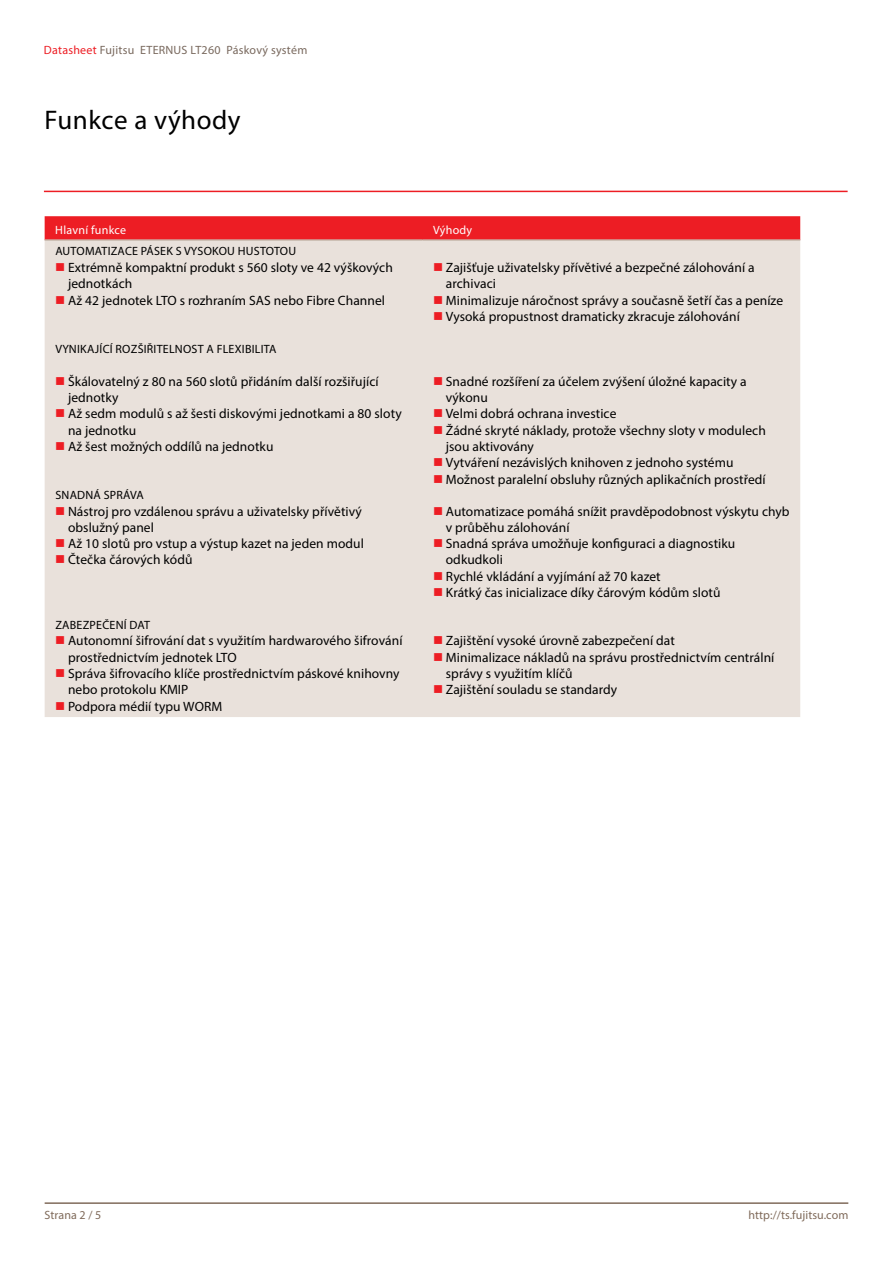
<style>
.page{position:relative;width:893px;height:1263px;background:#fff}
.page>*{position:absolute;margin:0;border:0;box-sizing:border-box;transform-origin:0 0}
.t1{font:27px "Myriad Pro";letter-spacing:.02em;color:#000}
.t2{font:13.5px/16.4px "Myriad Pro";letter-spacing:.005em;color:#000}
.t3{font:12px "Myriad Pro";letter-spacing:.02em;color:#000}
.t4{font:12px "Myriad Pro";letter-spacing:.02em;color:#79695e}
.t5{font:12px "Myriad Pro";letter-spacing:.005em;color:#806b5b}
.t6{font:12px "Myriad Pro";letter-spacing:.02em;color:#fff}
.s1{color:#ed1d24}
</style>
<div class="page">
<hr style="left:45px;top:1202px;width:803px;height:2px;background:#806b5b">
<div style="left:45px;top:216px;width:755px;height:23px;background:#ed1d24"></div>
<div style="left:45px;top:241px;width:755px;height:476px;background:#e9e1db"></div>
<hr style="left:45px;top:239px;width:377px;height:2px;background:#c9bbb0">
<hr style="left:422px;top:239px;width:378px;height:2px;background:#c9bbb0">
<hr style="left:44px;top:191px;width:804px;height:1px;background:#ed1d24">
<svg style="left:56px;top:263px;width:8px;height:8px"></svg>
<svg style="left:56px;top:296px;width:8px;height:8px"></svg>
<svg style="left:434px;top:263px;width:8px;height:8px"></svg>
<svg style="left:434px;top:296px;width:8px;height:8px"></svg>
<svg style="left:434px;top:312px;width:8px;height:8px"></svg>
<svg style="left:56px;top:377px;width:8px;height:8px"></svg>
<svg style="left:56px;top:409px;width:8px;height:8px"></svg>
<svg style="left:56px;top:442px;width:8px;height:8px"></svg>
<svg style="left:434px;top:377px;width:8px;height:8px"></svg>
<svg style="left:434px;top:409px;width:8px;height:8px"></svg>
<svg style="left:434px;top:426px;width:8px;height:8px"></svg>
<svg style="left:434px;top:458px;width:8px;height:8px"></svg>
<svg style="left:434px;top:475px;width:8px;height:8px"></svg>
<svg style="left:56px;top:507px;width:8px;height:7px"></svg>
<svg style="left:56px;top:539px;width:8px;height:8px"></svg>
<svg style="left:56px;top:555px;width:8px;height:8px"></svg>
<svg style="left:434px;top:507px;width:8px;height:8px"></svg>
<svg style="left:434px;top:539px;width:8px;height:8px"></svg>
<svg style="left:434px;top:572px;width:8px;height:8px"></svg>
<svg style="left:434px;top:588px;width:8px;height:8px"></svg>
<svg style="left:56px;top:636px;width:8px;height:8px"></svg>
<svg style="left:56px;top:669px;width:8px;height:8px"></svg>
<svg style="left:56px;top:702px;width:8px;height:8px"></svg>
<svg style="left:434px;top:636px;width:8px;height:8px"></svg>
<svg style="left:434px;top:653px;width:8px;height:8px"></svg>
<svg style="left:434px;top:685px;width:8px;height:8px"></svg>
<p class="t4" style="left:44px;top:43px;width:265px"><span class="s1">Datasheet</span> Fujitsu ETERNUS LT260 Páskový systém</p>
<h1 class="t1" style="left:45px;top:103px;width:197px">Funkce a výhody</h1>
<p class="t6" style="left:55px;top:222px;width:72px">Hlavní funkce</p>
<p class="t6" style="left:433px;top:222px;width:41px">Výhody</p>
<p class="t3" style="left:55px;top:244px;width:242px">AUTOMATIZACE PÁSEK S VYSOKOU HUSTOTOU</p>
<p class="t2" style="left:68px;top:259px;width:326px">Extrémně kompaktní produkt s 560 sloty ve 42 výškových jednotkách<br>Až 42 jednotek LTO s rozhraním SAS nebo Fibre Channel</p>
<p class="t2" style="left:446px;top:259px;width:339px">Zajišťuje uživatelsky přívětivé a bezpečné zálohování a archivaci<br>Minimalizuje náročnost správy a současně šetří čas a peníze Vysoká propustnost dramaticky zkracuje zálohování</p>
<p class="t3" style="left:55px;top:341px;width:223px">VYNIKAJÍCÍ ROZŠIŘITELNOST A FLEXIBILITA</p>
<p class="t2" style="left:68px;top:373px;width:335px">Škálovatelný z 80 na 560 slotů přidáním další rozšiřující jednotky<br>Až sedm modulů s až šesti diskovými jednotkami a 80 sloty na jednotku<br>Až šest možných oddílů na jednotku</p>
<p class="t2" style="left:446px;top:373px;width:321px">Snadné rozšíření za účelem zvýšení úložné kapacity a výkonu<br>Velmi dobrá ochrana investice<br>Žádné skryté náklady, protože všechny sloty v modulech jsou aktivovány<br>Vytváření nezávislých knihoven z jednoho systému Možnost paralelní obsluhy různých aplikačních prostředí</p>
<p class="t3" style="left:55px;top:488px;width:90px">SNADNÁ SPRÁVA</p>
<p class="t2" style="left:68px;top:503px;width:297px">Nástroj pro vzdálenou správu a uživatelsky přívětivý obslužný panel<br>Až 10 slotů pro vstup a výstup kazet na jeden modul Čtečka čárových kódů</p>
<p class="t2" style="left:446px;top:503px;width:345px">Automatizace pomáhá snížit pravděpodobnost výskytu chyb v průběhu zálohování<br>Snadná správa umožňuje konfiguraci a diagnostiku odkudkoli<br>Rychlé vkládání a vyjímání až 70 kazet<br>Krátký čas inicializace díky čárovým kódům slotů</p>
<p class="t3" style="left:55px;top:617px;width:96px">ZABEZPEČENÍ DAT</p>
<p class="t2" style="left:68px;top:632px;width:336px">Autonomní šifrování dat s využitím hardwarového šifrování prostřednictvím jednotek LTO<br>Správa šifrovacího klíče prostřednictvím páskové knihovny nebo protokolu KMIP<br>Podpora médií typu WORM</p>
<p class="t2" style="left:446px;top:632px;width:330px">Zajištění vysoké úrovně zabezpečení dat<br>Minimalizace nákladů na správu prostřednictvím centrální správy s využitím klíčů<br>Zajištění souladu se standardy</p>
<p class="t5" style="left:45px;top:1207px;width:58px">Strana 2 / 5</p>
<p class="t5" style="left:748px;top:1207px;width:101px">http://ts.fujitsu.com</p>
</div>
